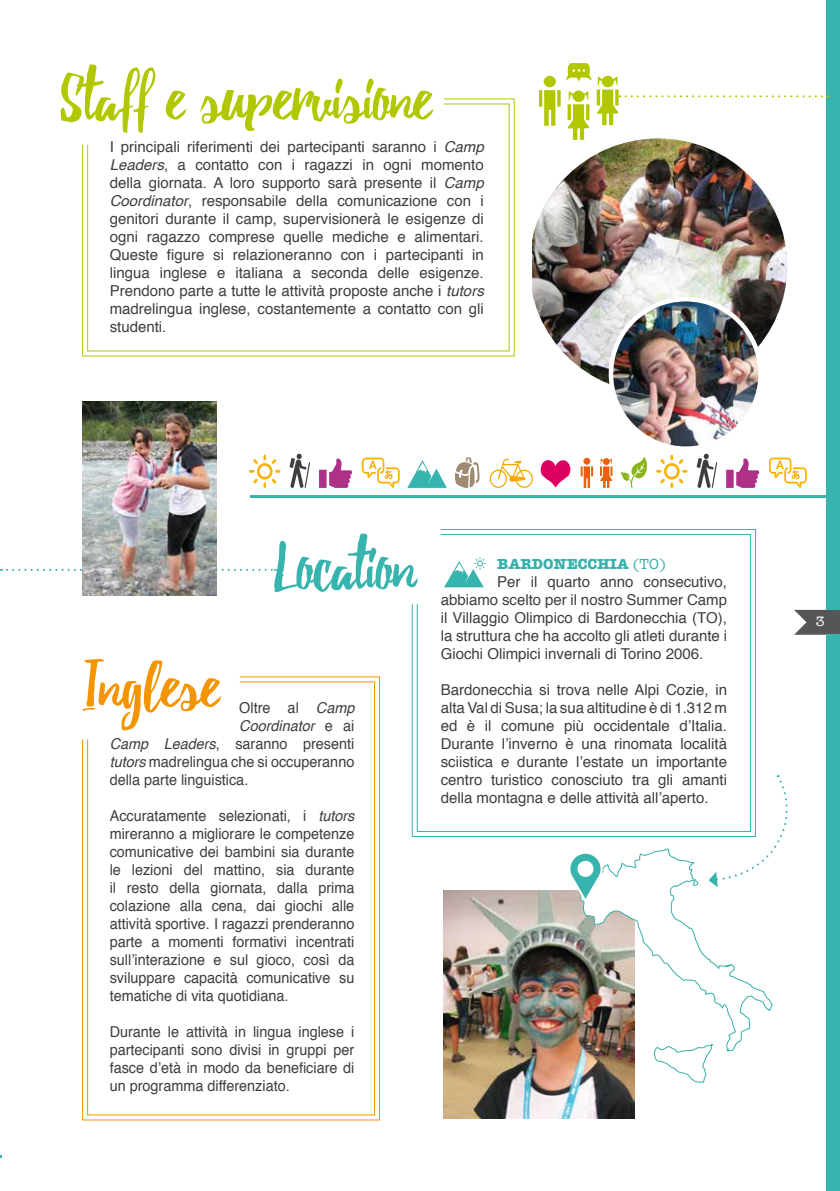
<style>
.page{position:relative;width:840px;height:1191px;background:#fff}
.page>*{position:absolute;margin:0;border:0;box-sizing:border-box;transform-origin:0 0}
.t1{font:70px "Debby";color:#b1c800}
.t2{font:70px "Debby";color:#37b4ae}
.t3{font:70px "Debby";color:#f39400}
.t4{font:15px/18px "Helvetica";color:#3e3d40;text-align:justify}
.t5{font:15px/18px "Helvetica";color:#3e3d40;text-align:justify;scale:.96 1}
.t6{font:700 15px "American Typewriter";color:#36b0aa}
.t7{font:italic 15px "Helvetica";color:#3e3d40;scale:.96 1}
.t8{font:14px "American Typewriter";color:#fff}
.s1{font-style:italic}
.s2{font-style:normal}
.s3{font-weight:400}
</style>
<div class="page">
<svg style="left:794px;top:610px;width:45px;height:25px"></svg>
<div style="left:826px;top:0;width:13px;height:610px;background:#37b4ae"></div>
<div style="left:826px;top:635px;width:13px;height:556px;background:#37b4ae"></div>
<img style="left:443px;top:890px;width:191px;height:228px">
<svg style="left:411px;top:529px;width:345px;height:308px"></svg>
<svg style="left:82px;top:676px;width:298px;height:445px"></svg>
<svg style="left:82px;top:98px;width:433px;height:259px"></svg>
<hr style="left:250px;top:495px;width:589px;height:3px;background:#37b4ae">
<svg style="left:319px;top:458px;width:33px;height:30px"></svg>
<svg style="left:289px;top:454px;width:21px;height:34px"></svg>
<svg style="left:455px;top:457px;width:24px;height:31px"></svg>
<svg style="left:620px;top:457px;width:27px;height:31px"></svg>
<svg style="left:407px;top:460px;width:39px;height:28px"></svg>
<svg style="left:540px;top:460px;width:30px;height:28px"></svg>
<svg style="left:580px;top:458px;width:32px;height:30px"></svg>
<svg style="left:249px;top:455px;width:31px;height:33px"></svg>
<svg style="left:656px;top:455px;width:31px;height:33px"></svg>
<svg style="left:726px;top:458px;width:32px;height:30px"></svg>
<svg style="left:489px;top:459px;width:43px;height:29px"></svg>
<svg style="left:696px;top:454px;width:20px;height:34px"></svg>
<svg style="left:361px;top:457px;width:38px;height:31px"></svg>
<svg style="left:769px;top:457px;width:37px;height:31px"></svg>
<svg style="left:1px;top:569px;width:275px;height:2px"></svg>
<svg style="left:443px;top:557px;width:42px;height:30px"></svg>
<svg style="left:538px;top:63px;width:289px;height:75px"></svg>
<img style="left:532px;top:138px;width:254px;height:246px">
<img style="left:610px;top:299px;width:150px;height:146px">
<div style="left:608px;top:297px;width:154px;height:154px;border:5px solid #fff;border-radius:50%"></div>
<svg style="left:567px;top:775px;width:221px;height:308px"></svg>
<img style="left:82px;top:401px;width:135px;height:194px">
<h1 class="t1" style="left:61px;top:55px;width:372px">Staff e supervisione</h1>
<p class="t4" style="left:110px;top:138px;width:375px">I principali riferimenti dei partecipanti saranno i <span class="s1">Camp Leaders</span>, a contatto con i ragazzi in ogni momento della giornata. A loro supporto sarà presente il <span class="s1">Camp Coordinator</span>, responsabile della comunicazione con i genitori durante il camp, supervisionerà le esigenze di ogni ragazzo comprese quelle mediche e alimentari.<br>Queste figure si relazioneranno con i partecipanti in lingua inglese e italiana a seconda delle esigenze.<br>Prendono parte a tutte le attività proposte anche i <span class="s1">tutors </span>madrelingua inglese, costantemente a contatto con gli studenti.</p>
<h1 class="t2" style="left:276px;top:524px;width:141px">Location</h1>
<h1 class="t3" style="left:82px;top:642px;width:138px">Inglese</h1>
<p class="t5" style="left:239px;top:698px;width:121px">Oltre al <span class="s1">Camp</span></p>
<p class="t7" style="left:239px;top:713px;width:121px">Coordinator <span class="s2">e ai</span></p>
<p class="t5" style="left:110px;top:734px;width:256px"><span class="s1">Camp Leaders</span>, saranno presenti</p>
<p class="t5" style="left:110px;top:752px;width:256px"><span class="s1">tutors</span> madrelingua che si occuperanno</p>
<p class="t5" style="left:110px;top:770px;width:146px">della parte linguistica.</p>
<p class="t5" style="left:110px;top:806px;width:256px">Accuratamente selezionati, i <span class="s1">tutors </span>mireranno a migliorare le competenze comunicative dei bambini sia durante le lezioni del mattino, sia durante il resto della giornata, dalla prima colazione alla cena, dai giochi alle attività sportive. I ragazzi prenderanno parte a momenti formativi incentrati sull’interazione e sul gioco, così da sviluppare capacità comunicative su tematiche di vita quotidiana.</p>
<p class="t5" style="left:110px;top:1022px;width:256px">Durante le attività in lingua inglese i partecipanti sono divisi in gruppi per fasce d’età in modo da beneficiare di un programma differenziato.</p>
<p class="t6" style="left:497px;top:550px;width:170px">BARDONECCHIA <span class="s3">(TO)</span></p>
<p class="t4" style="left:440px;top:572px;width:288px;text-indent:57px">Per il quarto anno consecutivo, abbiamo scelto per il nostro Summer Camp il Villaggio Olimpico di Bardonecchia (TO), la struttura che ha accolto gli atleti durante i Giochi Olimpici invernali di Torino 2006.</p>
<p class="t4" style="left:440px;top:680px;width:288px">Bardonecchia si trova nelle Alpi Cozie, in alta Val di Susa; la sua altitudine è di 1.312 m ed è il comune più occidentale d’Italia.<br>Durante l’inverno è una rinomata località sciistica e durante l’estate un importante centro turistico conosciuto tra gli amanti della montagna e delle attività all’aperto.</p>
<p class="t8" style="left:815px;top:611px;width:10px">3</p>
</div>
